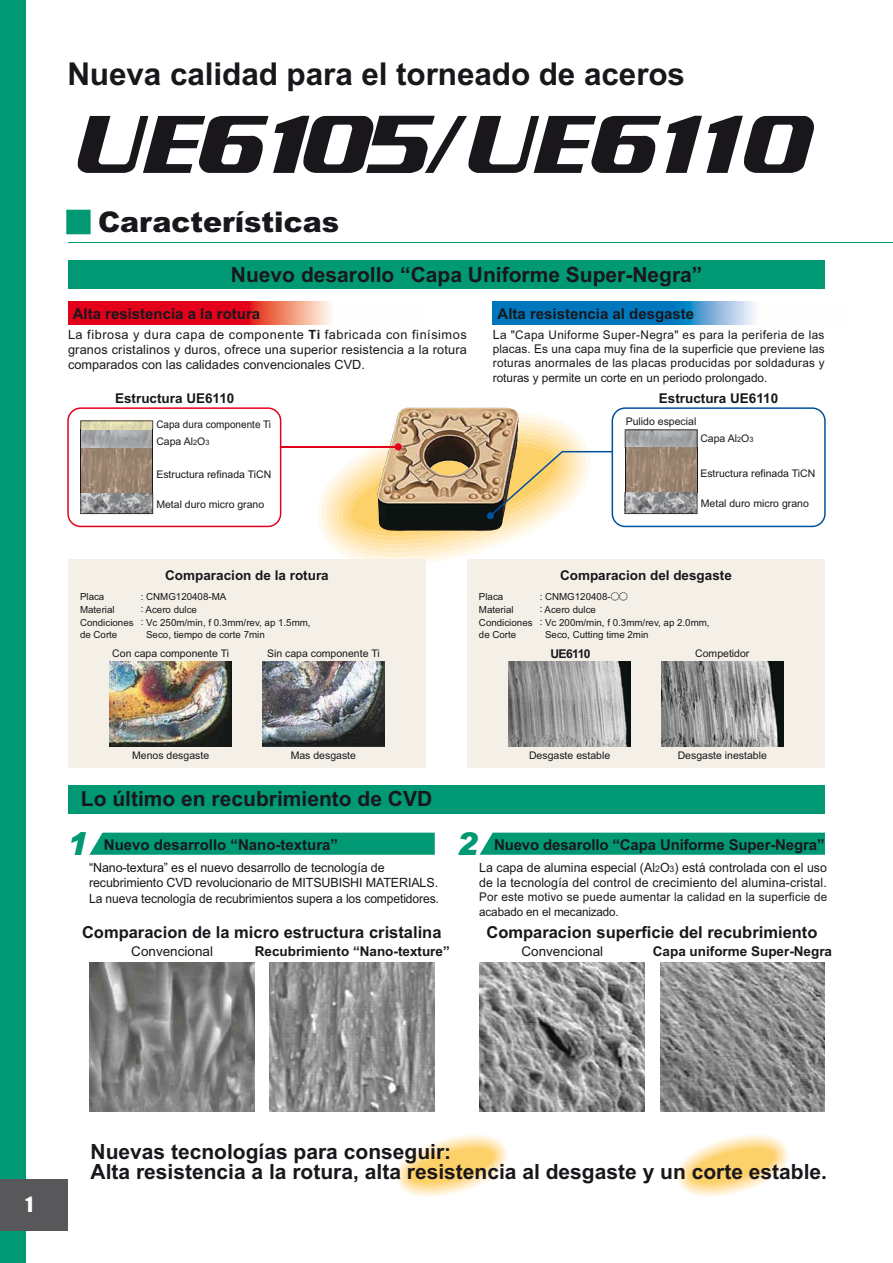
<style>
.page{position:relative;width:893px;height:1263px;background:#fff}
.page>*{position:absolute;margin:0;border:0;box-sizing:border-box;transform-origin:0 0}
.t1{font:90px "MMC English Logo";letter-spacing:-.08em;color:#1a171c}
.t2{font:700 31.5px "Arial";letter-spacing:-.005em;color:#1a171c}
.t3{font:italic 900 31.5px "Arial";color:#009974}
.t4{font:900 28.5px "Arial";color:#1a171c}
.t5{font:700 21px/20.2px "Arial";color:#1a171c}
.t6{font:19.5px "Impact";color:#fff}
.t7{font:700 16.5px "Arial";color:#1a171c}
.t8{font:700 15px "Arial";color:#1a171c}
.t9{font:700 13.5px "Arial";color:#1a171c}
.t10{font:13.5px "Arial";color:#1a171c}
.t11{font:12.75px/15.3px "Arial";letter-spacing:-.01em;color:#1a171c;text-align:justify}
.t12{font:12.75px/15px "Arial";letter-spacing:.01em;color:#1a171c}
.t13{font:700 12.15px "Arial";letter-spacing:-.05em;color:#1a171c}
.t14{font:12px/14.4px "Arial";color:#1a171c;text-align:justify}
.t15{font:12px/14.4px "Arial";letter-spacing:.02em;color:#1a171c}
.t16{font:10.5px "Arial";color:#1a171c}
.t17{font:10.5px "Arial";color:#1a171c;scale:.95 1}
.t18{font:9.75px/12.8px "Arial";color:#1a171c}
.s1{font-family:"MAK";font-weight:400;font-size:27px;color:#009974}
.s2{font-weight:700}
.s3{font-size:12.75px}
.s4{font-size:7.35px}
.s5{font-family:"MAK";font-size:9.3px}
.s6{font-size:9px}
</style>
<div class="page">
<svg style="left:68px;top:301px;width:263px;height:23px;background:#e62d38"></svg>
<svg style="left:493px;top:301px;width:262px;height:23px;background:#2589c6"></svg>
<div style="left:0;top:0;width:26px;height:1263px;background:#009974"></div>
<div style="left:0;top:1179px;width:68px;height:51px;background:#58585a"></div>
<svg style="left:396px;top:1135px;width:111px;height:62px"></svg>
<svg style="left:677px;top:1135px;width:111px;height:62px"></svg>
<hr style="left:68px;top:242px;width:825px;height:1px;background:#009974">
<div style="left:89px;top:833px;width:346px;height:22px;background:#009974"></div>
<div style="left:480px;top:833px;width:345px;height:22px;background:#009974"></div>
<div style="left:467px;top:559px;width:358px;height:208px;background:#f5f0e7"></div>
<div style="left:68px;top:559px;width:358px;height:208px;background:#f5f0e7"></div>
<div style="left:68px;top:260px;width:757px;height:29px;background:#009974"></div>
<div style="left:68px;top:785px;width:757px;height:28px;background:#009974"></div>
<img style="left:109px;top:662px;width:123px;height:84px">
<img style="left:262px;top:662px;width:122px;height:84px">
<img style="left:508px;top:662px;width:123px;height:84px">
<img style="left:661px;top:662px;width:122px;height:84px">
<img style="left:90px;top:962px;width:165px;height:149px">
<img style="left:270px;top:962px;width:165px;height:149px">
<img style="left:480px;top:962px;width:165px;height:149px">
<img style="left:660px;top:962px;width:165px;height:149px">
<hr style="left:281px;top:446px;width:117px;height:2px;background:#e2001a">
<svg style="left:67px;top:407px;width:214px;height:120px"></svg>
<svg style="left:318px;top:407px;width:508px;height:156px"></svg>
<p class="t2" style="left:67px;top:62px;width:619px">Nueva calidad para el torneado de aceros</p>
<p class="t1" style="left:67px;top:98px;width:744px">UE6105/UE6110</p>
<p class="t4" style="left:66px;top:206px;width:275px"><span class="s1">y</span> Características</p>
<p class="t5" style="left:231px;top:266px;width:473px">Nuevo desarollo “Capa Uniforme Super-Negra”</p>
<p class="t8" style="left:73px;top:308px;width:189px">Alta resistencia a la rotura</p>
<p class="t8" style="left:497px;top:308px;width:198px">Alta resistencia al desgaste</p>
<p class="t11" style="left:68px;top:328px;width:400px">La fibrosa y dura capa de componente <span class="s2">Ti</span> fabricada con finísimos granos cristalinos y duros, ofrece una superior resistencia a la rotura comparados con las calidades convencionales CVD.</p>
<p class="t14" style="left:493px;top:328px;width:333px"><span class="s3">L</span>a "Capa Uniforme Super-Negra" es para la periferia de las placas. Es una capa muy fina de la superficie que previene las roturas anormales de las placas producidas por soldaduras y roturas y permite un corte en un periodo prolongado.</p>
<p class="t16" style="left:626px;top:418px;width:72px">Pulido especial</p>
<p class="t9" style="left:115px;top:393px;width:121px">Estructura UE6110</p>
<p class="t9" style="left:659px;top:393px;width:121px">Estructura UE6110</p>
<p class="t17" style="left:156px;top:421px;width:122px">Capa dura componente Ti</p>
<p class="t16" style="left:156px;top:437px;width:55px">Capa Al<span class="s4">2</span>O<span class="s4">3</span></p>
<p class="t16" style="left:700px;top:434px;width:55px">Capa Al<span class="s4">2</span>O<span class="s4">3</span></p>
<p class="t16" style="left:156px;top:470px;width:116px">Estructura refinada TiCN</p>
<p class="t16" style="left:700px;top:470px;width:116px">Estructura refinada TiCN</p>
<p class="t16" style="left:156px;top:500px;width:109px">Metal duro micro grano</p>
<p class="t16" style="left:701px;top:500px;width:109px">Metal duro micro grano</p>
<p class="t9" style="left:165px;top:570px;width:165px">Comparacion de la rotura</p>
<p class="t9" style="left:560px;top:570px;width:173px">Comparacion del desgaste</p>
<p class="t18" style="left:540px;top:591px;width:90px">: CNMG120408-<span class="s5">oo</span></p>
<p class="t18" style="left:540px;top:604px;width:58px">: Acero dulce</p>
<p class="t18" style="left:540px;top:617px;width:171px">: Vc 200m/min, f 0.3mm/rev, ap 2.0mm,</p>
<p class="t18" style="left:545px;top:629px;width:105px">Seco, Cutting time 2min</p>
<p class="t18" style="left:80px;top:591px;width:55px">Placa<br>Material<br>Condiciones de Corte</p>
<p class="t18" style="left:141px;top:591px;width:87px">: CNMG120408-MA</p>
<p class="t18" style="left:479px;top:591px;width:55px">Placa<br>Material<br>Condiciones de Corte</p>
<p class="t18" style="left:141px;top:604px;width:58px">: Acero dulce</p>
<p class="t18" style="left:141px;top:617px;width:171px">: Vc 250m/min, f 0.3mm/rev, ap 1.5mm,</p>
<p class="t18" style="left:146px;top:629px;width:120px">Seco, tiempo de corte 7min</p>
<p class="t16" style="left:112px;top:649px;width:118px">Con capa componente Ti</p>
<p class="t16" style="left:267px;top:649px;width:114px">Sin capa componente Ti</p>
<p class="t13" style="left:550px;top:649px;width:42px">UE6110</p>
<p class="t16" style="left:695px;top:649px;width:56px">Competidor</p>
<p class="t16" style="left:132px;top:751px;width:79px">Menos desgaste</p>
<p class="t16" style="left:291px;top:751px;width:67px">Mas desgaste</p>
<p class="t16" style="left:529px;top:751px;width:83px">Desgaste estable</p>
<p class="t16" style="left:678px;top:751px;width:91px">Desgaste inestable</p>
<p class="t5" style="left:81px;top:790px;width:353px">Lo último en recubrimiento de CVD</p>
<p class="t3" style="left:66px;top:825px;width:23px">1</p>
<p class="t3" style="left:456px;top:825px;width:23px">2</p>
<p class="t8" style="left:494px;top:839px;width:332px">Nuevo desarollo “Capa Uniforme Super-Negra”</p>
<p class="t12" style="left:479px;top:861px;width:349px">La capa de alumina especial (Al<span class="s6">2</span>O<span class="s6">3</span>) está controlada con el uso de la tecnología del control de crecimiento del alumina-cristal.</p>
<p class="t15" style="left:479px;top:891px;width:349px">Por este motivo se puede aumentar la calidad en la superficie de acabado en el mecanizado.</p>
<p class="t8" style="left:104px;top:839px;width:236px">Nuevo desarrollo “Nano-textura”</p>
<p class="t11" style="left:89px;top:861px;width:351px;text-align:left">“Nano-textura” es el nuevo desarrollo de tecnología de recubrimiento CVD revolucionario de MITSUBISHI MATERIALS.<br>La nueva tecnología de recubrimientos supera a los competidores.</p>
<p class="t7" style="left:82px;top:926px;width:361px">Comparacion de la micro estructura cristalina</p>
<p class="t9" style="left:255px;top:946px;width:197px">Recubrimiento “Nano-texture”</p>
<p class="t10" style="left:521px;top:946px;width:83px">Convencional</p>
<p class="t7" style="left:486px;top:926px;width:333px">Comparacion superficie del recubrimiento</p>
<p class="t9" style="left:653px;top:946px;width:181px">Capa uniforme Super-Negra</p>
<p class="t10" style="left:131px;top:946px;width:83px">Convencional</p>
<p class="t6" style="left:25px;top:1198px;width:9px">1</p>
<p class="t5" style="left:91px;top:1144px;width:738px">Nuevas tecnologías para conseguir:<br>Alta resistencia a la rotura, alta resistencia al desgaste y un corte estable.</p>
</div>
